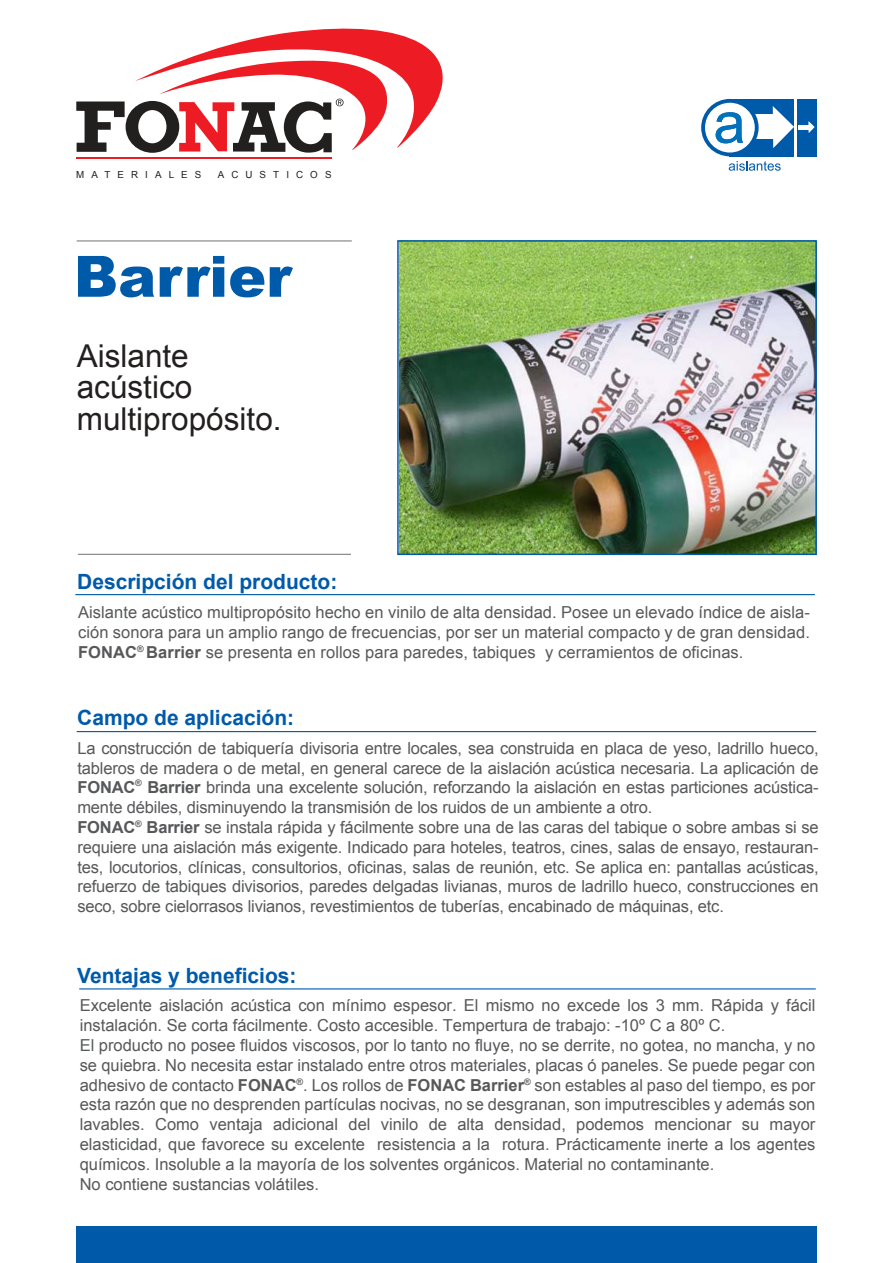
<style>
.page{position:relative;width:893px;height:1263px;background:#fff}
.page>*{position:absolute;margin:0;border:0;box-sizing:border-box;transform-origin:0 0}
.t1{font:900 57px "Arial";color:#005aaa}
.t2{font:31.5px/31.5px "Arial";color:#221f1f}
.t3{font:700 21px "Arial";color:#005aaa}
.t4{font:16.5px/19.8px "Arial";color:#57585a}
.t5{font:700 16.5px "Arial";letter-spacing:-.01em;color:#57585a}
.t6{font:9.75px "Arial";letter-spacing:.73em;color:#221f1f}
.t7{font:700 9px "Arial";color:#57585a}
.s1{font-weight:700}
</style>
<div class="page">
<img style="left:400px;top:243px;width:414px;height:309px">
<hr style="left:78px;top:554px;width:273px;height:1px;background:#808284">
<hr style="left:77px;top:240px;width:275px;height:1px;background:#808284">
<svg style="left:76px;top:28px;width:367px;height:125px"></svg>
<hr style="left:77px;top:158px;width:255px;height:1px;background:#ed1c24">
<div style="left:77px;top:1226px;width:740px;height:37px;background:#005aaa"></div>
<hr style="left:75px;top:594px;width:740px;height:1px;background:#005aaa">
<hr style="left:77px;top:731px;width:739px;height:1px;background:#005aaa">
<hr style="left:79px;top:988px;width:737px;height:1px;background:#005aaa">
<div style="left:729px;top:99px;width:88px;height:57px;background:#005aaa"></div>
<svg style="left:729px;top:161px;width:52px;height:10px"></svg>
<div style="left:753px;top:115px;width:24px;height:24px;background:#fff"></div>
<svg style="left:773px;top:106px;width:21px;height:42px"></svg>
<hr style="left:794px;top:99px;width:2px;height:59px;background:#fff">
<svg style="left:703px;top:101px;width:54px;height:53px"></svg>
<div style="left:701px;top:99px;width:58px;height:57px;border:4px solid #005aaa;border-radius:50%"></div>
<svg style="left:716px;top:112px;width:27px;height:31px"></svg>
<div style="left:799px;top:125px;width:10px;height:5px;background:#fff"></div>
<svg style="left:809px;top:121px;width:5px;height:12px"></svg>
<div style="left:397px;top:240px;width:420px;height:315px;border:2px solid #005aaa"></div>
<p class="t6" style="left:76px;top:171px;width:127px">MATERIALES</p>
<p class="t6" style="left:218px;top:171px;width:115px">ACUSTICOS</p>
<h1 class="t1" style="left:74px;top:244px;width:219px">Barrier</h1>
<h2 class="t2" style="left:77px;top:343px;width:206px">Aislante acústico multipropósito.</h2>
<p class="t3" style="left:77px;top:574px;width:262px">Descripción del producto:</p>
<p class="t4" style="left:78px;top:604px;width:733px;text-align:justify">Aislante acústico multipropósito hecho en vinilo de alta densidad. Posee un elevado índice de aisla&shy;ción sonora para un amplio rango de frecuencias, por ser un material compacto y de gran densidad.<br><span class="s1">FONAC</span><sup>®</sup> <span class="s1">Barrier</span> se presenta en rollos para paredes, tabiques y cerramientos de oficinas.</p>
<p class="t3" style="left:77px;top:709px;width:219px">Campo de aplicación:</p>
<p class="t4" style="left:77px;top:739px;width:743px">La construcción de tabiquería divisoria entre locales, sea construida en placa de yeso, ladrillo hueco, tableros de madera o de metal, en general carece de la aislación acústica necesaria. La aplicación de</p>
<p class="t5" style="left:77px;top:781px;width:59px">FONAC</p>
<p class="t7" style="left:135px;top:779px;width:8px">®</p>
<p class="t4" style="left:77px;top:779px;width:743px;text-indent:70px"><span class="s1">Barrier</span> brinda una excelente solución, reforzando la aislación en estas particiones acústica&shy;mente débiles, disminuyendo la transmisión de los ruidos de un ambiente a otro.<br><span class="s1">FONAC</span><sup>®</sup> <span class="s1">Barrier</span> se instala rápida y fácilmente sobre una de las caras del tabique o sobre ambas si se requiere una aislación más exigente. Indicado para hoteles, teatros, cines, salas de ensayo, restauran&shy;tes, locutorios, clínicas, consultorios, oficinas, salas de reunión, etc. Se aplica en: pantallas acústicas, refuerzo de tabiques divisorios, paredes delgadas livianas, muros de ladrillo hueco, construcciones en seco, sobre cielorrasos livianos, revestimientos de tuberías, encabinado de máquinas, etc.</p>
<p class="t3" style="left:77px;top:967px;width:221px">Ventajas y beneficios:</p>
<p class="t4" style="left:80px;top:997px;width:737px">Excelente aislación acústica con mínimo espesor. El mismo no excede los 3 mm. Rápida y fácil instalación. Se corta fácilmente. Costo accesible. Tempertura de trabajo: -10º C a 80º C.<br>El producto no posee fluidos viscosos, por lo tanto no fluye, no se derrite, no gotea, no mancha, y no se quiebra. No necesita estar instalado entre otros materiales, placas ó paneles. Se puede pegar con adhesivo de contacto <span class="s1">FONAC</span><sup>®</sup>. Los rollos de <span class="s1">FONAC Barrier</span><sup>®</sup> son estables al paso del tiempo, es por esta razón que no desprenden partículas nocivas, no se desgranan, son imputrescibles y además son lavables. Como ventaja adicional del vinilo de alta densidad, podemos mencionar su mayor elasticidad, que favorece su excelente resistencia a la rotura. Prácticamente inerte a los agentes químicos. Insoluble a la mayoría de los solventes orgánicos. Material no contaminante.<br>No contiene sustancias volátiles.</p>
</div>
